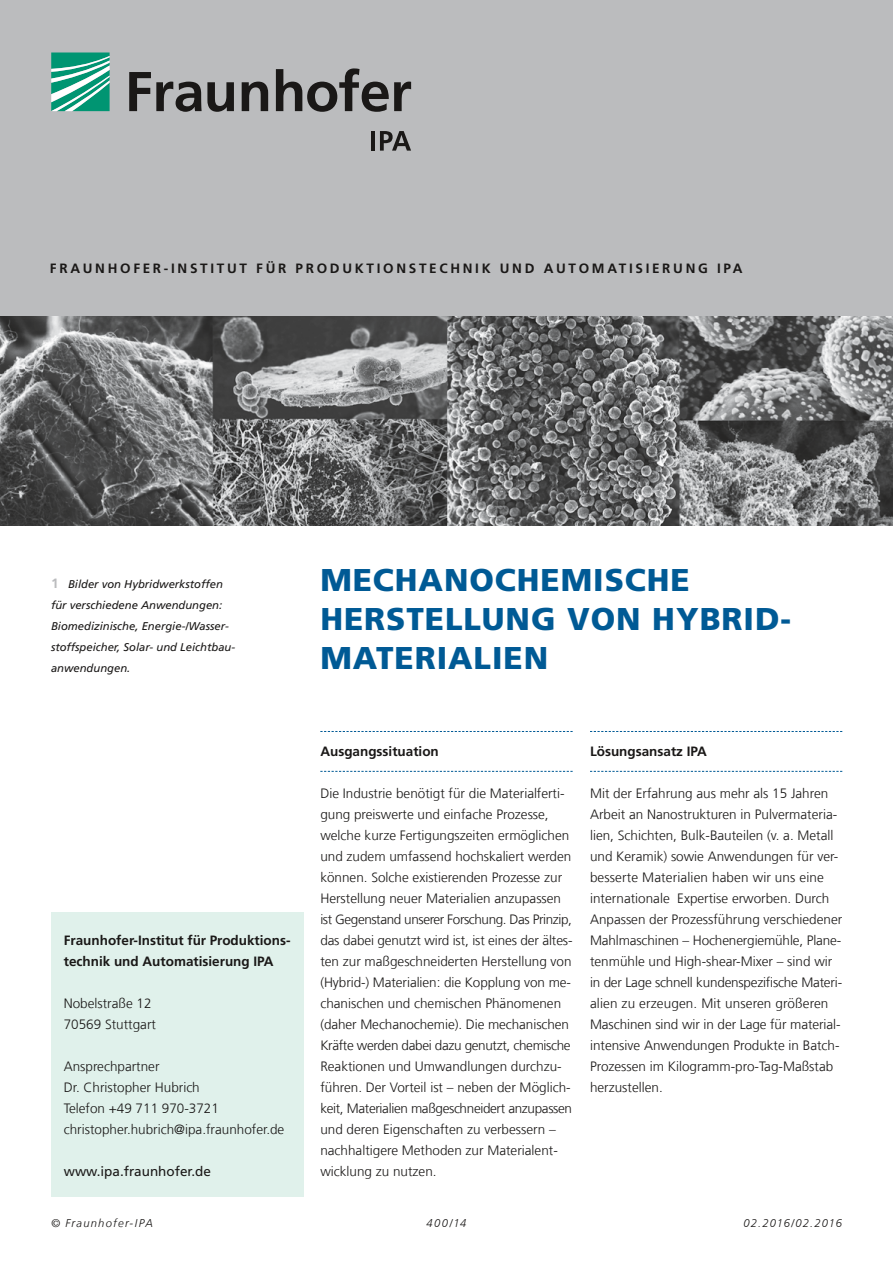
<style>
.page{position:relative;width:893px;height:1263px;background:#fff}
.page>*{position:absolute;margin:0;border:0;box-sizing:border-box;transform-origin:0 0}
.t1{font:900 31.5px/39px "Frutiger LT Com";letter-spacing:.03em;color:#005a95}
.t2{font:300 13.5px/21px "Frutiger LT Com";color:#1a1817}
.t3{font:700 13.5px/21px "Frutiger LT Com";color:#1a1817}
.t4{font:700 13.5px "Frutiger LT Com";letter-spacing:.2em;color:#1a1817}
.t5{font:13.5px "Frutiger LT Com";color:#1a1817}
.t6{font:italic 11.25px/21px "Frutiger LT Com";color:#1a1817}
.t7{font:italic 300 11.25px "Frutiger LT Com";letter-spacing:.1em;color:#1a1817}
.t8{font:italic 300 11.25px "Frutiger LT Com";letter-spacing:.08em;color:#1a1817}
.s1{font-weight:700;font-style:normal;font-size:13.5px;color:#bbbcbe}
</style>
<div class="page">
<img style="left:0;top:315px;width:893px;height:210px">
<div style="left:0;top:0;width:893px;height:315px;background:#bbbcbe"></div>
<svg style="left:51px;top:53px;width:59px;height:58px;background:#4cb39b"></svg>
<svg style="left:129px;top:68px;width:282px;height:44px"></svg>
<hr style="left:371px;top:131px;width:4px;height:20px;background:#1a1817">
<svg style="left:380px;top:131px;width:31px;height:20px"></svg>
<svg style="left:320px;top:731px;width:253px;height:1px"></svg>
<svg style="left:320px;top:771px;width:253px;height:1px"></svg>
<svg style="left:590px;top:731px;width:252px;height:1px"></svg>
<svg style="left:590px;top:771px;width:252px;height:1px"></svg>
<div style="left:51px;top:912px;width:252px;height:285px;background:#e0f1eb"></div>
<p class="t4" style="left:50px;top:260px;width:694px">FRAUNHOFER-INSTITUT FÜR PRODUKTIONSTECHNIK UND AUTOMATISIERUNG IPA</p>
<p class="t6" style="left:51px;top:574px;width:186px"><span class="s1">1</span> Bilder von Hybridwerkstoffen für verschiedene Anwendungen:<br>Biomedizinische, Energie-/Wasser&shy;stoffspeicher, Solar- und Leichtbau&shy;anwendungen.</p>
<h1 class="t1" style="left:320px;top:560px;width:472px">MECHANOCHEMISCHE<br>HERSTELLUNG VON HYBRID-<br>MATERIALIEN</h1>
<p class="t3" style="left:320px;top:741px;width:120px">Ausgangssituation</p>
<p class="t2" style="left:320px;top:783px;width:254px">Die Industrie benötigt für die Materialferti&shy;gung preiswerte und einfache Prozesse, welche kurze Fertigungszeiten ermöglichen und zudem umfassend hochskaliert werden können. Solche existierenden Prozesse zur Herstellung neuer Materialien anzupassen ist Gegenstand unserer Forschung. Das Prinzip, das dabei genutzt wird ist, ist eines der ältes&shy;ten zur maßgeschneiderten Herstellung von (Hybrid-) Materialien: die Kopplung von me&shy;chanischen und chemischen Phänomenen (daher Mechanochemie). Die mechanischen Kräfte werden dabei dazu genutzt, chemische Reaktionen und Umwandlungen durchzu&shy;führen. Der Vorteil ist – neben der Möglich&shy;keit, Materialien maßgeschneidert anzupassen und deren Eigenschaften zu verbessern – nachhaltigere Methoden zur Materialent&shy;wicklung zu nutzen.</p>
<p class="t3" style="left:590px;top:741px;width:118px">Lösungsansatz IPA</p>
<p class="t2" style="left:590px;top:783px;width:254px">Mit der Erfahrung aus mehr als 15 Jahren Arbeit an Nanostrukturen in Pulvermateria&shy;lien, Schichten, Bulk-Bauteilen (v. a. Metall und Keramik) sowie Anwendungen für ver&shy;besserte Materialien haben wir uns eine internationale Expertise erworben. Durch Anpassen der Prozessführung verschiedener Mahlmaschinen – Hochenergiemühle, Plane&shy;tenmühle und High-shear-Mixer – sind wir in der Lage schnell kundenspezifische Materi&shy;alien zu erzeugen. Mit unseren größeren Maschinen sind wir in der Lage für material&shy;intensive Anwendungen Produkte in Batch-Prozessen im Kilogramm-pro-Tag-Maßstab herzustellen.</p>
<p class="t3" style="left:64px;top:930px;width:228px">Fraunhofer-Institut für Produktions&shy;technik und Automatisierung IPA</p>
<p class="t2" style="left:64px;top:993px;width:94px">Nobelstraße 12<br>70569 Stuttgart</p>
<p class="t2" style="left:64px;top:1056px;width:222px">Ansprechpartner<br>Dr. Christopher Hubrich<br>Telefon +49 711 970-3721 christopher.hubrich@ipa.fraunhofer.de</p>
<p class="t5" style="left:64px;top:1163px;width:149px">www.ipa.fraunhofer.de</p>
<p class="t7" style="left:51px;top:1216px;width:103px">© Fraunhofer-IPA</p>
<p class="t7" style="left:426px;top:1216px;width:41px">400/14</p>
<p class="t8" style="left:744px;top:1216px;width:100px">02.2016/02.2016</p>
</div>
